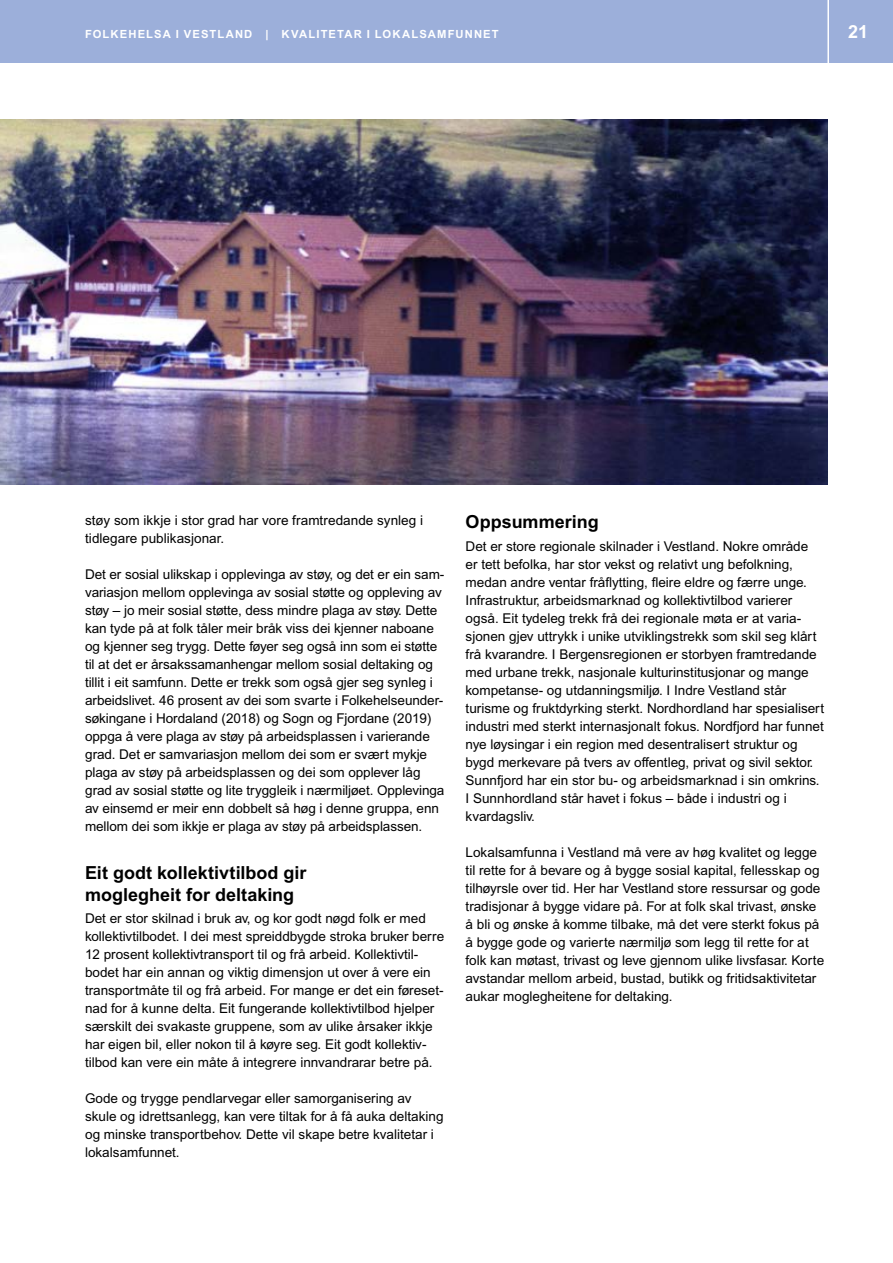
<style>
.page{position:relative;width:893px;height:1263px;background:#fff}
.page>*{position:absolute;margin:0;border:0;box-sizing:border-box;transform-origin:0 0}
.Mt{font:700 18px/21.6px "Arial MT Pro";color:#000}
.t1{font:700 18px "Arial MT Pro";color:#fff}
.Brød{font:13.5px/18px "Arial MT Pro";color:#000}
.t2{font:700 11.25px "Arial MT Pro";letter-spacing:.1em;color:#fff}
</style>
<div class="page">
<div style="left:0;top:0;width:893px;height:63px;background:#9cafda"></div>
<svg style="left:827px;top:0;width:2px;height:63px"></svg>
<img style="left:0;top:119px;width:827px;height:366px">
<p class="t2" style="left:85px;top:27px;width:209px">FOLKEHELSA I VESTLAND | Kvalitetar</p>
<p class="t2" style="left:367px;top:27px;width:18px">i lokalsamfunnet</p>
<h1 class="t1" style="left:848px;top:21px;width:22px">21</h1>
<p class="Brød" style="left:85px;top:512px;width:340px">støy som ikkje i stor grad har vore framtredande synleg i tidlegare publikasjonar.</p>
<p class="Brød" style="left:85px;top:566px;width:361px">Det er sosial ulikskap i opplevinga av støy, og det er ein sam&shy;variasjon mellom opplevinga av sosial støtte og oppleving av støy – jo meir sosial støtte, dess mindre plaga av støy. Dette kan tyde på at folk tåler meir bråk viss dei kjenner naboane og kjenner seg trygg. Dette føyer seg også inn som ei støtte til at det er årsakssamanhengar mellom sosial deltaking og tillit i eit samfunn. Dette er trekk som også gjer seg synleg i arbeidslivet. 46 prosent av dei som svarte i Folkehelseunder&shy;søkingane i Hordaland (2018) og Sogn og Fjordane (2019) oppga å vere plaga av støy på arbeidsplassen i varierande grad. Det er samvariasjon mellom dei som er svært mykje plaga av støy på arbeidsplassen og dei som opplever låg grad av sosial støtte og lite tryggleik i nærmiljøet. Opplevinga av einsemd er meir enn dobbelt så høg i denne gruppa, enn mellom dei som ikkje er plaga av støy på arbeidsplassen.</p>
<p class="Mt" style="left:85px;top:863px;width:223px">Eit godt kollektivtilbod gir moglegheit for deltaking</p>
<p class="Brød" style="left:85px;top:910px;width:361px">Det er stor skilnad i bruk av, og kor godt nøgd folk er med kollektivtilbodet. I dei mest spreiddbygde stroka bruker berre 12 prosent kollektivtransport til og frå arbeid. Kollektivtil&shy;bodet har ein annan og viktig dimensjon ut over å vere ein transportmåte til og frå arbeid. For mange er det ein føreset&shy;nad for å kunne delta. Eit fungerande kollektivtilbod hjelper særskilt dei svakaste gruppene, som av ulike årsaker ikkje har eigen bil, eller nokon til å køyre seg. Eit godt kollektiv&shy;tilbod kan vere ein måte å integrere innvandrarar betre på.</p>
<p class="Brød" style="left:85px;top:1090px;width:360px">Gode og trygge pendlarvegar eller samorganisering av skule og idrettsanlegg, kan vere tiltak for å få auka deltaking og minske transportbehov. Dette vil skape betre kvalitetar i lokalsamfunnet.</p>
<p class="Mt" style="left:466px;top:512px;width:135px">Oppsummering</p>
<p class="Brød" style="left:466px;top:537px;width:360px">Det er store regionale skilnader i Vestland. Nokre område<br>er tett befolka, har stor vekst og relativt ung befolkning, medan andre ventar fråflytting, fleire eldre og færre unge.<br>Infrastruktur, arbeidsmarknad og kollektivtilbod varierer også. Eit tydeleg trekk frå dei regionale møta er at varia&shy;sjonen gjev uttrykk i unike utviklingstrekk som skil seg klårt frå kvarandre. I Bergensregionen er storbyen framtredande med urbane trekk, nasjonale kulturinstitusjonar og mange kompetanse- og utdanningsmiljø. I Indre Vestland står turisme og fruktdyrking sterkt. Nordhordland har spesialisert industri med sterkt internasjonalt fokus. Nordfjord har funnet nye løysingar i ein region med desentralisert struktur og bygd merkevare på tvers av offentleg, privat og sivil sektor.<br>Sunnfjord har ein stor bu- og arbeidsmarknad i sin omkrins.<br>I Sunnhordland står havet i fokus – både i industri og i kvardagsliv.</p>
<p class="Brød" style="left:466px;top:843px;width:360px">Lokalsamfunna i Vestland må vere av høg kvalitet og legge til rette for å bevare og å bygge sosial kapital, fellesskap og tilhøyrsle over tid. Her har Vestland store ressursar og gode tradisjonar å bygge vidare på. For at folk skal trivast, ønske å bli og ønske å komme tilbake, må det vere sterkt fokus på å bygge gode og varierte nærmiljø som legg til rette for at folk kan møtast, trivast og leve gjennom ulike livsfasar. Korte avstandar mellom arbeid, bustad, butikk og fritidsaktivitetar aukar moglegheitene for deltaking.</p>
</div>
